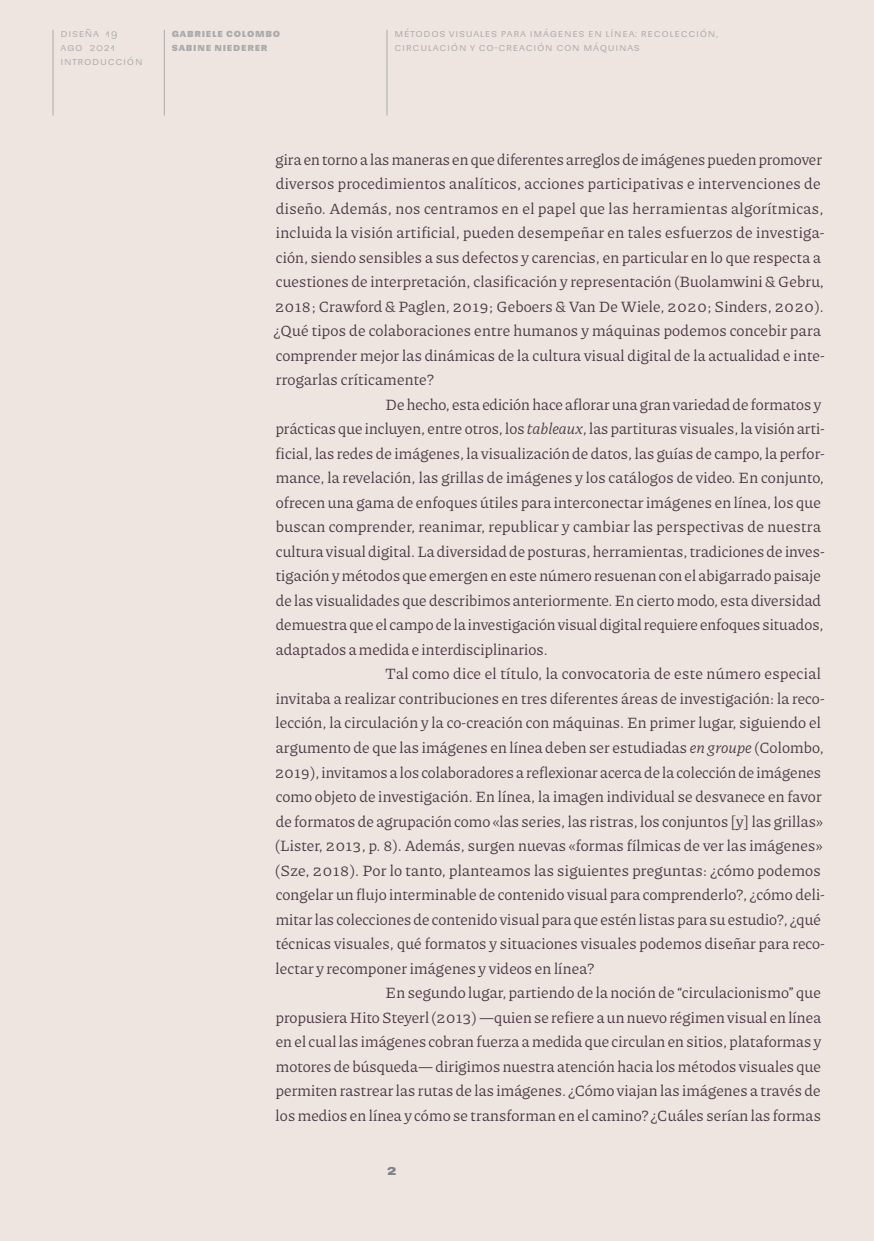
<style>
.page{position:relative;width:874px;height:1241px;background:#fff}
.page>*{position:absolute;margin:0;border:0;box-sizing:border-box;transform-origin:0 0}
.Texto_con_sangría{font:15.75px/24.5px "Piazzolla";letter-spacing:.01em;color:#4b3844}
.t1{font:700 14px "Sudamerican Grotesk";color:#828282}
.t2{font:10.5px/14px "Sudamerican Grotesk";letter-spacing:.07em;color:#ababab}
.t3{font:700 10.5px/14px "Sudamerican Grotesk";letter-spacing:.07em;color:#ababab}
.s1{font-style:italic}
</style>
<div class="page">
<div style="left:0;top:0;width:873px;height:1240px;background:#eee5e1"></div>
<hr style="left:52px;top:30px;width:1px;height:85px;background:#ababab">
<hr style="left:164px;top:30px;width:1px;height:85px;background:#ababab">
<hr style="left:386px;top:30px;width:1px;height:85px;background:#ababab">
<p class="t2" style="left:60px;top:26px;width:84px">Diseña 19<br>ago 2021 introducción</p>
<p class="t3" style="left:172px;top:26px;width:110px">Gabriele Colombo<br>Sabine Niederer</p>
<p class="t2" style="left:394px;top:26px;width:325px">Métodos visuales para imágenes en línea: recolección, circulación y co-creación con máquinas</p>
<p class="Texto_con_sangría" style="left:274px;top:146px;width:552px">gira en torno a las maneras en que diferentes arreglos de imágenes pueden promover diversos procedimientos analíticos, acciones participativas e intervenciones de diseño. Además, nos centramos en el papel que las herramientas algorítmicas, incluida la visión artificial, pueden desempeñar en tales esfuerzos de investiga&shy;ción, siendo sensibles a sus defectos y carencias, en particular en lo que respecta a cuestiones de interpretación, clasificación y representación (Buolamwini &amp; Gebru, 2018; Crawford &amp; Paglen, 2019; Geboers &amp; Van De Wiele, 2020; Sinders, 2020). ¿Qué tipos de colaboraciones entre humanos y máquinas podemos concebir para comprender mejor las dinámicas de la cultura visual digital de la actualidad e inte&shy;rrogarlas críticamente?</p>
<p class="Texto_con_sangría" style="left:275px;top:391px;width:550px;text-indent:110px">De hecho, esta edición hace aflorar una gran variedad de formatos y prácticas que incluyen, entre otros, los <span class="s1">tableaux</span>, las partituras visuales, la visión arti&shy;ficial, las redes de imágenes, la visualización de datos, las guías de campo, la perfor&shy;mance, la revelación, las grillas de imágenes y los catálogos de video. En conjunto, ofrecen una gama de enfoques útiles para interconectar imágenes en línea, los que buscan comprender, reanimar, republicar y cambiar las perspectivas de nuestra cultura visual digital. La diversidad de posturas, herramientas, tradiciones de inves&shy;tigación y métodos que emergen en este número resuenan con el abigarrado paisaje de las visualidades que describimos anteriormente. En cierto modo, esta diversidad demuestra que el campo de la investigación visual digital requiere enfoques situados, adaptados a medida e interdisciplinarios.</p>
<p class="Texto_con_sangría" style="left:275px;top:661px;width:550px;text-indent:110px">Tal como dice el título, la convocatoria de este número especial invitaba a realizar contribuciones en tres diferentes áreas de investigación: la reco&shy;lección, la circulación y la co-creación con máquinas. En primer lugar, siguiendo el argumento de que las imágenes en línea deben ser estudiadas <span class="s1">en groupe</span> (Colombo, 2019), invitamos a los colaboradores a reflexionar acerca de la colección de imágenes como objeto de investigación. En línea, la imagen individual se desvanece en favor de formatos de agrupación como «las series, las ristras, los conjuntos [y] las grillas» (Lister, 2013, p. 8). Además, surgen nuevas «formas fílmicas de ver las imágenes» (Sze, 2018). Por lo tanto, planteamos las siguientes preguntas: ¿cómo podemos congelar un flujo interminable de contenido visual para comprenderlo?, ¿cómo deli&shy;mitar las colecciones de contenido visual para que estén listas para su estudio?, ¿qué técnicas visuales, qué formatos y situaciones visuales podemos diseñar para reco&shy;lectar y recomponer imágenes y videos en línea?</p>
<p class="Texto_con_sangría" style="left:275px;top:979px;width:547px;text-align:justify;text-indent:110px">En segundo lugar, partiendo de la noción de “circulacionismo” que propusiera Hito Steyerl (2013) ―quien se refiere a un nuevo régimen visual en línea en el cual las imágenes cobran fuerza a medida que circulan en sitios, plataformas y motores de búsqueda― dirigimos nuestra atención hacia los métodos visuales que permiten rastrear las rutas de las imágenes. ¿Cómo viajan las imágenes a través de los medios en línea y cómo se transforman en el camino? ¿Cuáles serían las formas</p>
<p class="t1" style="left:386px;top:1158px;width:12px">2</p>
</div>
